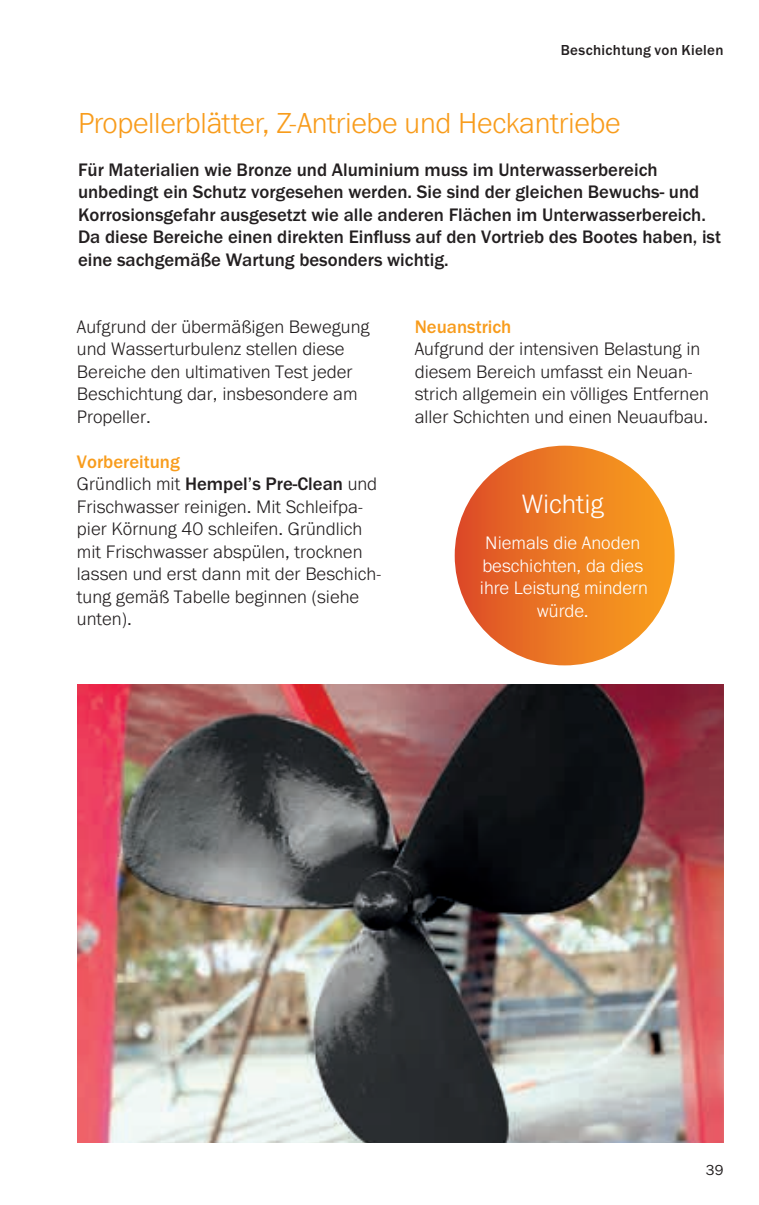
<style>
.page{position:relative;width:759px;height:1205px;background:#fff}
.page>*{position:absolute;margin:0;border:0;box-sizing:border-box;transform-origin:0 0}
.t1{font:300 30px "Franklin Gothic URW";letter-spacing:-.01em;color:#f89c1c}
.t2{font:300 27.5px "Franklin Gothic URW";letter-spacing:-.005em;color:#fff}
.t3{font:300 18.75px/22.5px "Franklin Gothic URW";color:#231f20}
.t4{font:500 18.75px/22.5px "Franklin Gothic URW";color:#231f20}
.t5{font:300 18.75px/22.5px "Franklin Gothic URW";color:#fff;text-align:center}
.t6{font:500 18.75px "Franklin Gothic URW";color:#f89c1c}
.t7{font:500 15px "Franklin Gothic URW";letter-spacing:.02em;color:#231f20}
.t8{font:15px "Franklin Gothic URW Boo";color:#231f20}
.s1{font-weight:500;color:#f89c1c}
.s2{font-weight:500}
</style>
<div class="page">
<img style="left:78px;top:684px;width:644px;height:459px">
<div style="left:454px;top:446px;width:220px;height:219px;background:linear-gradient(to right,#de512d,#faa21a);border-radius:110px"></div>
<p class="t7" style="left:560px;top:40px;width:164px">Beschichtung von Kielen</p>
<h1 class="t1" style="left:78px;top:105px;width:544px">Propellerblätter, Z-Antriebe und Heckantriebe</h1>
<p class="t4" style="left:78px;top:158px;width:644px">Für Materialien wie Bronze und Aluminium muss im Unterwasserbereich unbedingt ein Schutz vorgesehen werden. Sie sind der gleichen Bewuchs- und Korrosionsgefahr ausgesetzt wie alle anderen Flächen im Unterwasserbereich.<br>Da diese Bereiche einen direkten Einfluss auf den Vortrieb des Bootes haben, ist eine sachgemäße Wartung besonders wichtig.</p>
<p class="t3" style="left:77px;top:315px;width:294px">Aufgrund der übermäßigen Bewegung und Wasserturbulenz stellen diese<br>Bereiche den ultimativen Test jeder<br>Beschichtung dar, insbesondere am<br>Propeller.</p>
<p class="t3" style="left:77px;top:450px;width:305px"><span class="s1">Vorbereitung<br></span>Gründlich mit <span class="s2">Hempel’s Pre-Clean</span> und<br>Frischwasser reinigen. Mit Schleifpa&shy;pier Körnung 40 schleifen. Gründlich mit Frischwasser abspülen, trocknen lassen und erst dann mit der Beschich&shy;tung gemäß Tabelle beginnen (siehe unten).</p>
<p class="t6" style="left:414px;top:315px;width:98px">Neuanstrich</p>
<p class="t3" style="left:414px;top:337px;width:295px">Aufgrund der intensiven Belastung in diesem Bereich umfasst ein Neuan&shy;strich allgemein ein völliges Entfernen aller Schichten und einen Neuaufbau.</p>
<h2 class="t2" style="left:521px;top:486px;width:83px">Wichtig</h2>
<p class="t5" style="left:480px;top:531px;width:169px">Niemals die Anoden beschichten, da dies ihre Leistung mindern würde.</p>
<p class="t8" style="left:705px;top:1160px;width:19px">39</p>
</div>
